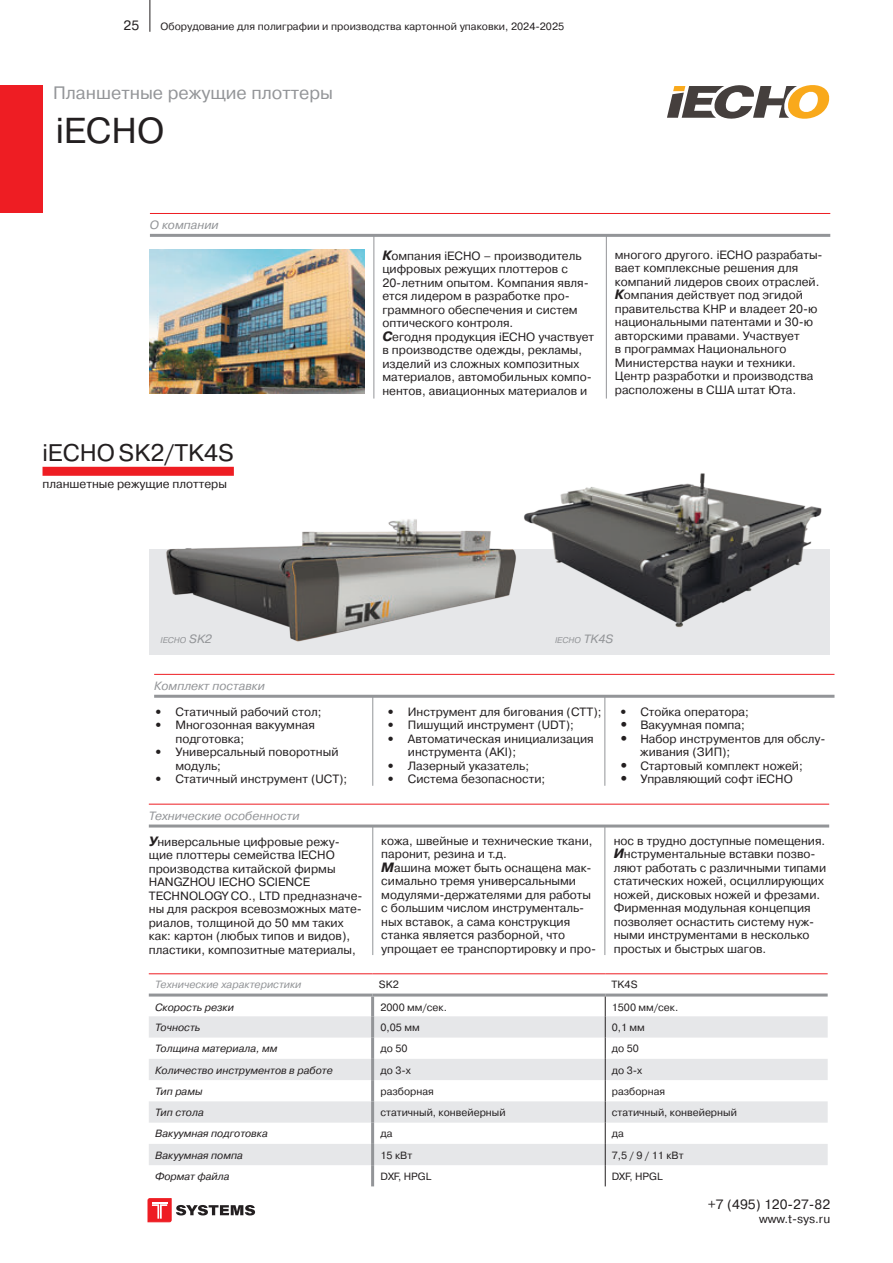
<style>
.page{position:relative;width:893px;height:1263px;background:#fff}
.page>*{position:absolute;margin:0;border:0;box-sizing:border-box;transform-origin:0 0}
.TRADE_MARK{font:36px "Pragmatica C";color:#231f20}
.About_Company{font:24px "Pragmatica C";color:#231f20}
.OrangeGlava{font:18px "Pragmatica C";color:#939598}
.t1{font:13.5px "Pragmatica C";color:#231f20}
.MAIN_TEXT{font:12px/13.5px "Pragmatica C";color:#231f20}
.MAIN_TEXT_spisok{font:12px/13.5px "Pragmatica C";color:#231f20}
.Тех_особенности{font:italic 12px "Pragmatica C";color:#939598}
.Under_TradeMark_Column{font:12px "Pragmatica C";color:#231f20}
.About_Company-2{font:italic 12px "Pragmatica C";color:#939598}
.t2{font:10.5px "Pragmatica C";color:#231f20}
.t3{font:italic 10.5px "Pragmatica C";color:#231f20}
.Тех_особенности_TABLE{font:italic 10.5px "Pragmatica C";color:#939598}
.About_Company-3{font:italic 8.4px "Pragmatica C";color:#939598}
.s1{font-weight:700;font-style:italic;font-size:13.5px}
.s2{font-size:8.4px}
.s3{font-weight:700;font-style:italic}
</style>
<div class="page">
<hr style="left:150px;top:0;width:1px;height:32px;background:#231f20">
<svg style="left:148px;top:1198px;width:107px;height:24px"></svg>
<hr style="left:150px;top:213px;width:680px;height:1px;background:#ee1d23">
<hr style="left:150px;top:234px;width:680px;height:3px;background:#939598">
<img style="left:150px;top:249px;width:215px;height:145px">
<hr style="left:149px;top:804px;width:680px;height:1px;background:#ee1d23">
<hr style="left:149px;top:824px;width:680px;height:3px;background:#939598">
<hr style="left:604px;top:826px;width:1px;height:129px;background:#939598">
<hr style="left:372px;top:826px;width:1px;height:129px;background:#939598">
<div style="left:149px;top:549px;width:680px;height:106px;background:#e6e7e9"></div>
<img style="left:524px;top:473px;width:298px;height:154px">
<div style="left:43px;top:467px;width:191px;height:9px;background:#ee1d23"></div>
<div style="left:0;top:85px;width:43px;height:128px;background:#ee1d23"></div>
<svg style="left:149px;top:1016px;width:679px;height:149px;fill:#e6e7e9"></svg>
<hr style="left:149px;top:993px;width:224px;height:3px;background:#939598">
<hr style="left:373px;top:993px;width:232px;height:3px;background:#939598">
<hr style="left:371px;top:996px;width:3px;height:20px;background:#939598">
<hr style="left:605px;top:993px;width:223px;height:3px;background:#939598">
<hr style="left:371px;top:1016px;width:3px;height:21px;background:#939598">
<hr style="left:371px;top:1037px;width:3px;height:22px;background:#939598">
<hr style="left:371px;top:1059px;width:3px;height:21px;background:#939598">
<hr style="left:371px;top:1080px;width:3px;height:21px;background:#939598">
<hr style="left:371px;top:1101px;width:3px;height:21px;background:#939598">
<hr style="left:371px;top:1122px;width:3px;height:22px;background:#939598">
<hr style="left:371px;top:1144px;width:3px;height:21px;background:#939598">
<hr style="left:371px;top:1165px;width:3px;height:21px;background:#939598">
<svg style="left:605px;top:996px;width:1px;height:190px"></svg>
<hr style="left:149px;top:973px;width:224px;height:1px;background:#ee1d23">
<hr style="left:373px;top:973px;width:232px;height:1px;background:#ee1d23">
<hr style="left:605px;top:973px;width:223px;height:1px;background:#ee1d23">
<hr style="left:154px;top:674px;width:680px;height:1px;background:#ee1d23">
<hr style="left:154px;top:695px;width:680px;height:3px;background:#939598">
<svg style="left:667px;top:85px;width:162px;height:34px"></svg>
<img style="left:166px;top:519px;width:350px;height:123px">
<hr style="left:604px;top:696px;width:1px;height:90px;background:#939598">
<hr style="left:372px;top:696px;width:1px;height:90px;background:#939598">
<hr style="left:373px;top:235px;width:1px;height:164px;background:#939598">
<hr style="left:606px;top:235px;width:1px;height:164px;background:#939598">
<p class="t1" style="left:124px;top:17px;width:17px">25</p>
<p class="t2" style="left:161px;top:20px;width:405px">Оборудование для полиграфии и производства картонной упаковки, 2024-2025</p>
<p class="OrangeGlava" style="left:53px;top:82px;width:281px">Планшетные режущие плоттеры</p>
<p class="TRADE_MARK" style="left:56px;top:111px;width:110px">iECHO</p>
<p class="Тех_особенности" style="left:150px;top:218px;width:70px">О компании</p>
<p class="About_Company" style="left:43px;top:439px;width:193px">iECHO SK2/TK4S</p>
<p class="Under_TradeMark_Column" style="left:43px;top:477px;width:186px">планшетные режущие плоттеры</p>
<p class="MAIN_TEXT" style="left:382px;top:249px;width:208px"><span class="s1">К</span>омпания iECHO – производитель цифровых режущих плоттеров с<br>20-летним опытом. Компания явля&shy;ется лидером в разработке про&shy;граммного обеспечения и систем оптического контроля.</p>
<p class="MAIN_TEXT" style="left:382px;top:330px;width:213px"><span class="s1">С</span>егодня продукция iECHO участвует в производстве одежды, рекламы, изделий из сложных композитных материалов, автомобильных компо&shy;нентов, авиационных материалов и</p>
<p class="MAIN_TEXT" style="left:615px;top:248px;width:209px">многого другого. iECHO разрабаты&shy;вает комплексные решения для компаний лидеров своих отраслей.</p>
<p class="MAIN_TEXT" style="left:615px;top:288px;width:204px"><span class="s1">К</span>омпания действует под эгидой правительства КНР и владеет 20-ю национальными патентами и 30-ю авторскими правами. Участвует<br>в программах Национального<br>Министерства науки и техники.<br>Центр разработки и производства расположены в США штат Юта.</p>
<p class="About_Company-3" style="left:161px;top:635px;width:9px">IECH</p>
<p class="About_Company-2" style="left:180px;top:632px;width:34px"><span class="s2">O</span> SK2</p>
<p class="Тех_особенности" style="left:154px;top:679px;width:112px">Комплект поставки</p>
<p class="MAIN_TEXT_spisok" style="left:154px;top:705px;width:169px"><span class="s3">•</span> Статичный рабочий стол;</p>
<p class="MAIN_TEXT_spisok" style="left:175px;top:718px;width:141px;text-indent:-21px"><span class="s3">•</span> Многозонная вакуумная подготовка;</p>
<p class="MAIN_TEXT_spisok" style="left:175px;top:745px;width:165px;text-indent:-21px"><span class="s3">•</span> Универсальный поворотный модуль;</p>
<p class="MAIN_TEXT_spisok" style="left:154px;top:772px;width:195px"><span class="s3">•</span> Статичный инструмент (UCT);</p>
<p class="Тех_особенности" style="left:149px;top:809px;width:152px">Технические особенности</p>
<p class="About_Company-3" style="left:555px;top:635px;width:9px">IECH</p>
<p class="About_Company-2" style="left:574px;top:632px;width:40px"><span class="s2">O</span> TK4S</p>
<p class="MAIN_TEXT_spisok" style="left:387px;top:705px;width:216px"><span class="s3">•</span> Инструмент для бигования (CTT);</p>
<p class="MAIN_TEXT_spisok" style="left:387px;top:718px;width:189px"><span class="s3">•</span> Пишущий инструмент (UDT);</p>
<p class="MAIN_TEXT_spisok" style="left:408px;top:732px;width:187px;text-indent:-21px"><span class="s3">•</span> Автоматическая инициализация инструмента (AKI);</p>
<p class="MAIN_TEXT_spisok" style="left:387px;top:759px;width:144px"><span class="s3">•</span> Лазерный указатель;</p>
<p class="MAIN_TEXT_spisok" style="left:387px;top:772px;width:160px"><span class="s3">•</span> Система безопасности;</p>
<p class="MAIN_TEXT_spisok" style="left:619px;top:705px;width:131px"><span class="s3">•</span> Стойка оператора;</p>
<p class="MAIN_TEXT_spisok" style="left:619px;top:718px;width:127px"><span class="s1">•</span> Вакуумная помпа;</p>
<p class="MAIN_TEXT_spisok" style="left:640px;top:732px;width:187px;text-indent:-21px"><span class="s1">•</span> Набор инструментов для обслу&shy;живания (ЗИП);</p>
<p class="MAIN_TEXT_spisok" style="left:619px;top:759px;width:185px"><span class="s1">•</span> Стартовый комплект ножей;</p>
<p class="MAIN_TEXT_spisok" style="left:619px;top:772px;width:175px"><span class="s1">•</span> Управляющий софт iECHO</p>
<p class="MAIN_TEXT" style="left:149px;top:835px;width:215px"><span class="s1">У</span>ниверсальные цифровые режу&shy;щие плоттеры семейства IECHO производства китайской фирмы<br>HANGZHOU IECHO SCIENCE<br>TECHNOLOGY CO., LTD предназначе&shy;ны для раскроя всевозможных мате&shy;риалов, толщиной до 50 мм таких как: картон (любых типов и видов), пластики, композитные материалы,</p>
<p class="MAIN_TEXT" style="left:381px;top:834px;width:213px">кожа, швейные и технические ткани, паронит, резина и т.д.</p>
<p class="MAIN_TEXT" style="left:381px;top:861px;width:216px"><span class="s1">М</span>ашина может быть оснащена мак&shy;симально тремя универсальными модулями-держателями для работы с большим числом инструменталь&shy;ных вставок, а сама конструкция станка является разборной, что упрощает ее транспортировку и про-</p>
<p class="MAIN_TEXT" style="left:614px;top:834px;width:213px">нос в трудно доступные помещения.</p>
<p class="MAIN_TEXT" style="left:614px;top:847px;width:214px"><span class="s1">И</span>нструментальные вставки позво&shy;ляют работать с различными типами статических ножей, осциллирующих ножей, дисковых ножей и фрезами.<br>Фирменная модульная концепция позволяет оснастить систему нуж&shy;ными инструментами в несколько простых и быстрых шагов.</p>
<p class="Тех_особенности_TABLE" style="left:155px;top:978px;width:148px">Технические характеристики</p>
<p class="t2" style="left:379px;top:978px;width:21px">SK2</p>
<p class="t2" style="left:612px;top:978px;width:27px">TK4S</p>
<p class="t3" style="left:155px;top:1001px;width:80px">Скорость резки</p>
<p class="t2" style="left:380px;top:1001px;width:68px">2000 мм/сек.</p>
<p class="t2" style="left:612px;top:1001px;width:68px">1500 мм/сек.</p>
<p class="t3" style="left:155px;top:1021px;width:47px">Точность</p>
<p class="t2" style="left:380px;top:1021px;width:41px">0,05 мм</p>
<p class="t2" style="left:612px;top:1021px;width:35px">0,1 мм</p>
<p class="t3" style="left:155px;top:1043px;width:124px">Толщина материала, мм</p>
<p class="t2" style="left:380px;top:1043px;width:29px">до 50</p>
<p class="t2" style="left:612px;top:1043px;width:29px">до 50</p>
<p class="t3" style="left:155px;top:1064px;width:179px">Количество инструментов в работе</p>
<p class="t2" style="left:380px;top:1064px;width:32px">до 3-х</p>
<p class="t2" style="left:612px;top:1064px;width:32px">до 3-х</p>
<p class="t3" style="left:155px;top:1085px;width:49px">Тип рамы</p>
<p class="t2" style="left:380px;top:1085px;width:55px">разборная</p>
<p class="t2" style="left:612px;top:1085px;width:55px">разборная</p>
<p class="t3" style="left:155px;top:1106px;width:50px">Тип стола</p>
<p class="t2" style="left:380px;top:1107px;width:127px">статичный, конвейерный</p>
<p class="t2" style="left:612px;top:1107px;width:127px">статичный, конвейерный</p>
<p class="t3" style="left:155px;top:1128px;width:114px">Вакуумная подготовка</p>
<p class="t2" style="left:380px;top:1128px;width:14px">да</p>
<p class="t2" style="left:612px;top:1128px;width:14px">да</p>
<p class="t3" style="left:155px;top:1149px;width:89px">Вакуумная помпа</p>
<p class="t2" style="left:380px;top:1149px;width:33px">15 кВт</p>
<p class="t2" style="left:612px;top:1149px;width:73px">7,5 / 9 / 11 кВт</p>
<p class="t3" style="left:155px;top:1170px;width:76px">Формат файла</p>
<p class="t2" style="left:380px;top:1170px;width:52px">DXF, HPGL</p>
<p class="t2" style="left:612px;top:1170px;width:52px">DXF, HPGL</p>
<p class="t1" style="left:708px;top:1197px;width:124px">+7 (495) 120-27-82</p>
<p class="MAIN_TEXT" style="left:759px;top:1212px;width:72px">www.t-sys.ru</p>
</div>
